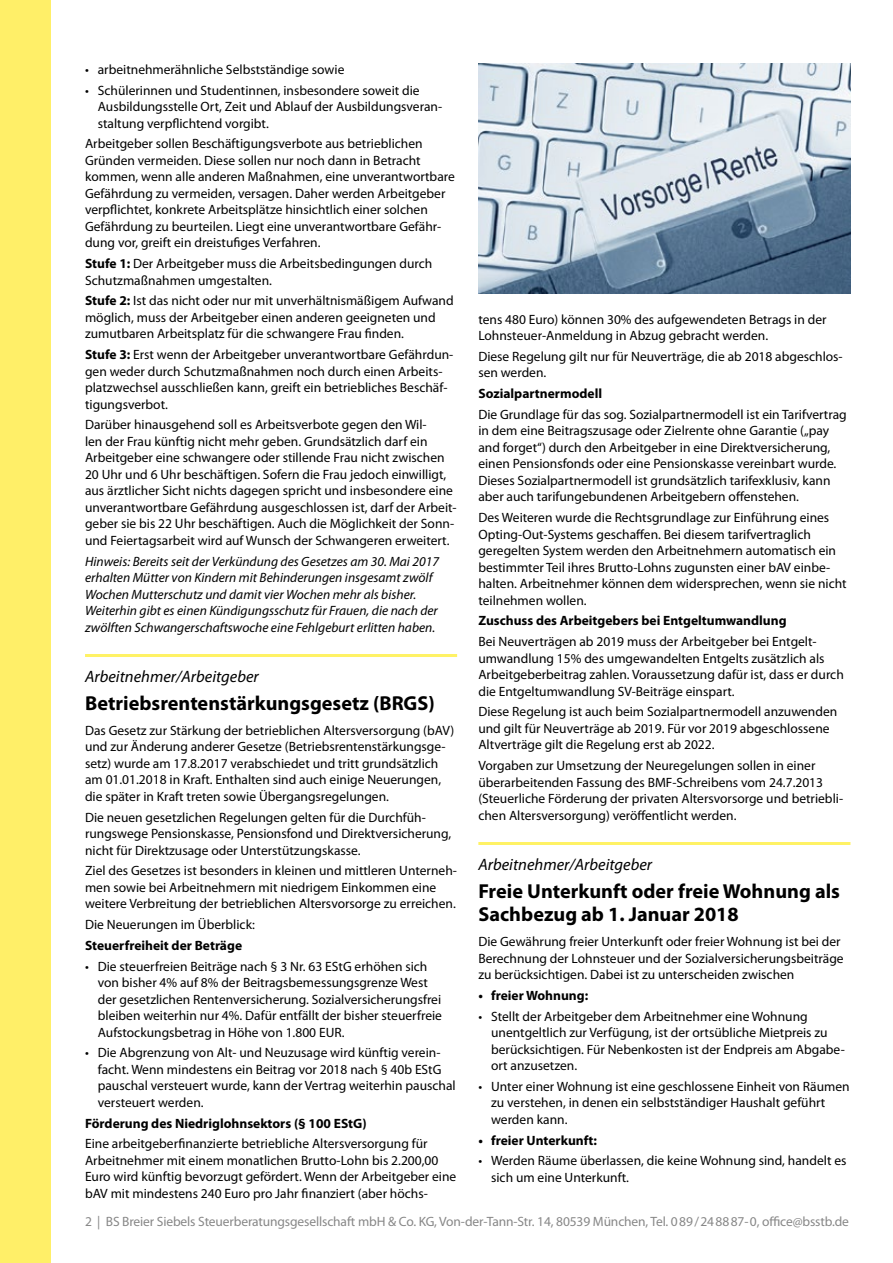
<style>
.page{position:relative;width:893px;height:1263px;background:#fff}
.page>*{position:absolute;margin:0;border:0;box-sizing:border-box;transform-origin:0 0}
.t1{font:700 20.25px/23.2px "Myriad Pro";color:#000}
.t2{font:italic 16.5px "Myriad Pro";color:#000}
.t3{font:13.5px/16.5px "Myriad Pro";color:#000}
.t4{font:italic 13.5px/16.5px "Myriad Pro";color:#000}
.t5{font:700 13.5px "Myriad Pro";color:#000}
.t6{font:13.5px "Myriad Pro";letter-spacing:-.01em;color:#878787}
.s1{font-weight:700}
</style>
<div class="page">
<div style="left:0;top:0;width:51px;height:1263px;background:#ffef68"></div>
<hr style="left:85px;top:654px;width:372px;height:3px;background:#fff265">
<hr style="left:478px;top:842px;width:372px;height:3px;background:#fff265">
<img style="left:478px;top:64px;width:372px;height:230px">
<p class="t3" style="left:85px;top:61px;width:261px">• arbeitnehmerähnliche Selbstständige sowie</p>
<p class="t3" style="left:98px;top:82px;width:346px;text-indent:-13px">• Schülerinnen und Studentinnen, insbesondere soweit die<br>Ausbildungsstelle Ort, Zeit und Ablauf der Ausbildungsveran&shy;staltung verpflichtend vorgibt.</p>
<p class="t3" style="left:85px;top:135px;width:371px">Arbeitgeber sollen Beschäftigungsverbote aus betrieblichen Gründen vermeiden. Diese sollen nur noch dann in Betracht kommen, wenn alle anderen Maßnahmen, eine unverantwortbare Gefährdung zu vermeiden, versagen. Daher werden Arbeitgeber verpflichtet, konkrete Arbeitsplätze hinsichtlich einer solchen Gefährdung zu beurteilen. Liegt eine unverantwortbare Gefähr&shy;dung vor, greift ein dreistufiges Verfahren.</p>
<p class="t3" style="left:85px;top:255px;width:349px"><span class="s1">Stufe 1:</span> Der Arbeitgeber muss die Arbeitsbedingungen durch<br>Schutzmaßnahmen umgestalten.</p>
<p class="t3" style="left:85px;top:292px;width:370px"><span class="s1">Stufe 2:</span> Ist das nicht oder nur mit unverhältnismäßigem Aufwand möglich, muss der Arbeitgeber einen anderen geeigneten und zumutbaren Arbeitsplatz für die schwangere Frau finden.</p>
<p class="t3" style="left:85px;top:346px;width:370px"><span class="s1">Stufe 3:</span> Erst wenn der Arbeitgeber unverantwortbare Gefährdun&shy;gen weder durch Schutzmaßnahmen noch durch einen Arbeits&shy;platzwechsel ausschließen kann, greift ein betriebliches Beschäf&shy;tigungsverbot.</p>
<p class="t3" style="left:85px;top:416px;width:373px">Darüber hinausgehend soll es Arbeitsverbote gegen den Wil-<br>len der Frau künftig nicht mehr geben. Grundsätzlich darf ein Arbeitgeber eine schwangere oder stillende Frau nicht zwischen 20 Uhr und 6 Uhr beschäftigen. Sofern die Frau jedoch einwilligt, aus ärztlicher Sicht nichts dagegen spricht und insbesondere eine unverantwortbare Gefährdung ausgeschlossen ist, darf der Arbeit&shy;geber sie bis 22 Uhr beschäftigen. Auch die Möglichkeit der Sonn&shy;und Feiertagsarbeit wird auf Wunsch der Schwangeren erweitert.</p>
<p class="t4" style="left:85px;top:553px;width:355px">Hinweis: Bereits seit der Verkündung des Gesetzes am 30. Mai 2017 erhalten Mütter von Kindern mit Behinderungen insgesamt zwölf Wochen Mutterschutz und damit vier Wochen mehr als bisher.<br>Weiterhin gibt es einen Kündigungsschutz für Frauen, die nach der zwölften Schwangerschaftswoche eine Fehlgeburt erlitten haben.</p>
<p class="t2" style="left:85px;top:666px;width:175px">Arbeitnehmer/Arbeitgeber</p>
<h1 class="t1" style="left:85px;top:691px;width:351px">Betriebsrentenstärkungsgesetz (BRGS)</h1>
<p class="t3" style="left:85px;top:722px;width:371px">Das Gesetz zur Stärkung der betrieblichen Altersversorgung (bAV) und zur Änderung anderer Gesetze (Betriebsrentenstärkungsge&shy;setz) wurde am 17.8.2017 verabschiedet und tritt grundsätzlich am 01.01.2018 in Kraft. Enthalten sind auch einige Neuerungen, die später in Kraft treten sowie Übergangsregelungen.</p>
<p class="t3" style="left:85px;top:808px;width:368px">Die neuen gesetzlichen Regelungen gelten für die Durchfüh&shy;rungswege Pensionskasse, Pensionsfond und Direktversicherung, nicht für Direktzusage oder Unterstützungskasse.</p>
<p class="t3" style="left:85px;top:862px;width:373px">Ziel des Gesetzes ist besonders in kleinen und mittleren Unterneh&shy;men sowie bei Arbeitnehmern mit niedrigem Einkommen eine weitere Verbreitung der betrieblichen Altersvorsorge zu erreichen.</p>
<p class="t3" style="left:85px;top:916px;width:171px">Die Neuerungen im Überblick:</p>
<p class="t5" style="left:85px;top:936px;width:159px">Steuerfreiheit der Beträge</p>
<p class="t3" style="left:98px;top:957px;width:346px;text-indent:-13px">• Die steuerfreien Beiträge nach § 3 Nr. 63 EStG erhöhen sich von bisher 4% auf 8% der Beitragsbemessungsgrenze West der gesetzlichen Rentenversicherung. Sozialversicherungsfrei bleiben weiterhin nur 4%. Dafür entfällt der bisher steuerfreie Aufstockungsbetrag in Höhe von 1.800 EUR.</p>
<p class="t3" style="left:98px;top:1044px;width:359px;text-indent:-13px">• Die Abgrenzung von Alt- und Neuzusage wird künftig verein&shy;facht. Wenn mindestens ein Beitrag vor 2018 nach § 40b EStG pauschal versteuert wurde, kann der Vertrag weiterhin pauschal versteuert werden.</p>
<p class="t5" style="left:85px;top:1114px;width:283px">Förderung des Niedriglohnsektors (§ 100 EStG)</p>
<p class="t3" style="left:85px;top:1135px;width:373px">Eine arbeitgeberfinanzierte betriebliche Altersversorgung für Arbeitnehmer mit einem monatlichen Brutto-Lohn bis 2.200,00<br>Euro wird künftig bevorzugt gefördert. Wenn der Arbeitgeber eine bAV mit mindestens 240 Euro pro Jahr finanziert (aber höchs-</p>
<p class="t3" style="left:478px;top:311px;width:350px">tens 480 Euro) können 30% des aufgewendeten Betrags in der<br>Lohnsteuer-Anmeldung in Abzug gebracht werden.</p>
<p class="t3" style="left:478px;top:348px;width:366px">Diese Regelung gilt nur für Neuverträge, die ab 2018 abgeschlos&shy;sen werden.</p>
<p class="t5" style="left:478px;top:385px;width:125px">Sozialpartnermodell</p>
<p class="t3" style="left:478px;top:406px;width:370px">Die Grundlage für das sog. Sozialpartnermodell ist ein Tarifvertrag in dem eine Beitragszusage oder Zielrente ohne Garantie („pay and forget“) durch den Arbeitgeber in eine Direktversicherung, einen Pensionsfonds oder eine Pensionskasse vereinbart wurde.<br>Dieses Sozialpartnermodell ist grundsätzlich tarifexklusiv, kann aber auch tarifungebundenen Arbeitgebern offenstehen.</p>
<p class="t3" style="left:478px;top:509px;width:370px">Des Weiteren wurde die Rechtsgrundlage zur Einführung eines Opting-Out-Systems geschaffen. Bei diesem tarifvertraglich geregelten System werden den Arbeitnehmern automatisch ein bestimmter Teil ihres Brutto-Lohns zugunsten einer bAV einbe&shy;halten. Arbeitnehmer können dem widersprechen, wenn sie nicht teilnehmen wollen.</p>
<p class="t5" style="left:478px;top:612px;width:310px">Zuschuss des Arbeitgebers bei Entgeltumwandlung</p>
<p class="t3" style="left:478px;top:633px;width:367px">Bei Neuverträgen ab 2019 muss der Arbeitgeber bei Entgelt&shy;umwandlung 15% des umgewandelten Entgelts zusätzlich als Arbeitgeberbeitrag zahlen. Voraussetzung dafür ist, dass er durch die Entgeltumwandlung SV-Beiträge einspart.</p>
<p class="t3" style="left:478px;top:703px;width:360px">Diese Regelung ist auch beim Sozialpartnermodell anzuwenden und gilt für Neuverträge ab 2019. Für vor 2019 abgeschlossene<br>Altverträge gilt die Regelung erst ab 2022.</p>
<p class="t3" style="left:478px;top:757px;width:366px">Vorgaben zur Umsetzung der Neuregelungen sollen in einer überarbeitenden Fassung des BMF-Schreibens vom 24.7.2013 (Steuerliche Förderung der privaten Altersvorsorge und betriebli&shy;chen Altersversorgung) veröffentlicht werden.</p>
<p class="t2" style="left:478px;top:854px;width:175px">Arbeitnehmer/Arbeitgeber</p>
<h1 class="t1" style="left:478px;top:879px;width:363px">Freie Unterkunft oder freie Wohnung als<br>Sachbezug ab 1. Januar 2018</h1>
<p class="t3" style="left:478px;top:933px;width:367px">Die Gewährung freier Unterkunft oder freier Wohnung ist bei der<br>Berechnung der Lohnsteuer und der Sozialversicherungsbeiträge zu berücksichtigen. Dabei ist zu unterscheiden zwischen</p>
<p class="t5" style="left:478px;top:986px;width:111px">• freier Wohnung:</p>
<p class="t3" style="left:491px;top:1007px;width:355px;text-indent:-13px">• Stellt der Arbeitgeber dem Arbeitnehmer eine Wohnung unentgeltlich zur Verfügung, ist der ortsübliche Mietpreis zu berücksichtigen. Für Nebenkosten ist der Endpreis am Abgabe&shy;ort anzusetzen.</p>
<p class="t3" style="left:491px;top:1078px;width:360px;text-indent:-13px">• Unter einer Wohnung ist eine geschlossene Einheit von Räumen zu verstehen, in denen ein selbstständiger Haushalt geführt werden kann.</p>
<p class="t5" style="left:478px;top:1131px;width:120px">• freier Unterkunft:</p>
<p class="t3" style="left:491px;top:1152px;width:357px;text-indent:-13px">• Werden Räume überlassen, die keine Wohnung sind, handelt es sich um eine Unterkunft.</p>
<p class="t6" style="left:85px;top:1213px;width:765px">2 | BS Breier Siebels Steuerberatungsgesellschaft mbH &amp; Co. KG, Von-der-Tann-Str. 14, 80539 München, Tel. 089/248887-0, office@bsstb.de</p>
</div>
